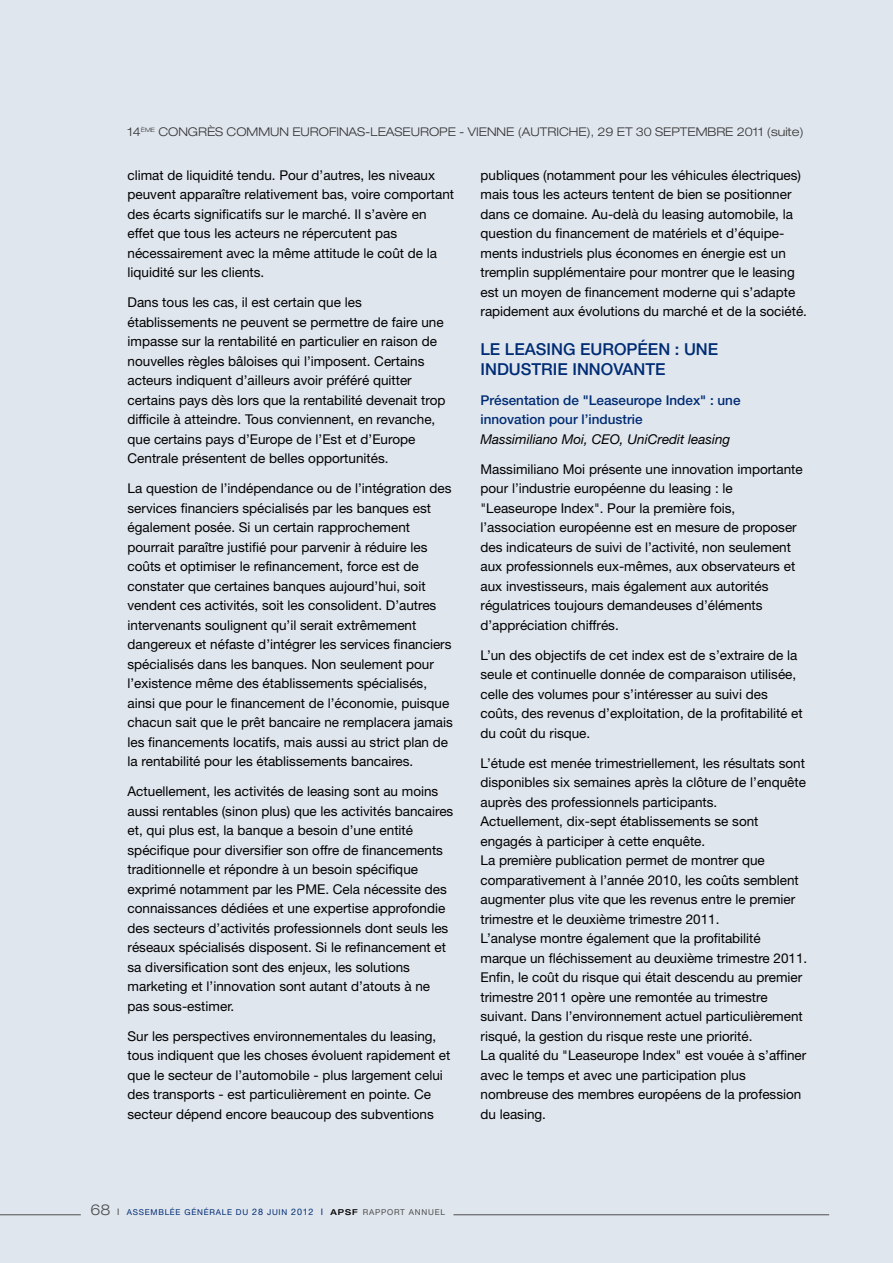
<style>
.page{position:relative;width:893px;height:1263px;background:#e0e6ee}
.page>*{position:absolute;margin:0;border:0;box-sizing:border-box;transform-origin:0 0}
.t1{font:500 16.5px/19.5px "Helvetica Neue";color:#002c74}
.t2{font:13.5px/19.5px "Helvetica Neue";color:#000}
.t3{font:500 13.5px/19.5px "Helvetica Neue";color:#002c74}
.t4{font:italic 13.5px "Helvetica Neue";color:#000}
.t5{font:300 expanded 12px "Helvetica Neue";color:#333}
.t6{font:8.1px "Helvetica Neue";letter-spacing:.095em;color:#002c74}
.s1{font-weight:300;font-stretch:expanded;font-size:15px;color:#4d4d4d}
.s2{font-size:9px;color:#4d4d4d}
.s3{font-size:9px}
.s4{font-weight:500;font-stretch:expanded;color:#000}
.s5{color:#4d4d4d}
</style>
<div class="page">
<hr style="left:0;top:1214px;width:81px;height:1px;background:#4d4d4d">
<hr style="left:453px;top:1214px;width:376px;height:1px;background:#4d4d4d">
<p class="t5" style="left:128px;top:128px;width:678px">14<sup>ÈME</sup> CONGRÈS COMMUN EUROFINAS-LEASEUROPE - VIENNE (AUTRICHE), 29 ET 30 SEPTEMBRE 2011 (suite)</p>
<p class="t2" style="left:128px;top:166px;width:328px">climat de liquidité tendu. Pour d’autres, les niveaux peuvent apparaître relativement bas, voire comportant des écarts significatifs sur le marché. Il s’avère en effet que tous les acteurs ne répercutent pas nécessairement avec la même attitude le coût de la liquidité sur les clients.</p>
<p class="t2" style="left:128px;top:294px;width:319px">Dans tous les cas, il est certain que les établissements ne peuvent se permettre de faire une impasse sur la rentabilité en particulier en raison de nouvelles règles bâloises qui l’imposent. Certains acteurs indiquent d’ailleurs avoir préféré quitter certains pays dès lors que la rentabilité devenait trop difficile à atteindre. Tous conviennent, en revanche, que certains pays d’Europe de l’Est et d’Europe Centrale présentent de belles opportunités.</p>
<p class="t2" style="left:128px;top:480px;width:327px">La question de l’indépendance ou de l’intégration des services financiers spécialisés par les banques est également posée. Si un certain rapprochement pourrait paraître justifié pour parvenir à réduire les coûts et optimiser le refinancement, force est de constater que certaines banques aujourd’hui, soit vendent ces activités, soit les consolident. D’autres intervenants soulignent qu’il serait extrêmement dangereux et néfaste d’intégrer les services financiers spécialisés dans les banques. Non seulement pour l’existence même des établissements spécialisés, ainsi que pour le financement de l’économie, puisque chacun sait que le prêt bancaire ne remplacera jamais les financements locatifs, mais aussi au strict plan de la rentabilité pour les établissements bancaires.</p>
<p class="t2" style="left:128px;top:783px;width:327px">Actuellement, les activités de leasing sont au moins aussi rentables (sinon plus) que les activités bancaires et, qui plus est, la banque a besoin d’une entité spécifique pour diversifier son offre de financements traditionnelle et répondre à un besoin spécifique exprimé notamment par les PME. Cela nécessite des connaissances dédiées et une expertise approfondie des secteurs d’activités professionnels dont seuls les réseaux spécialisés disposent. Si le refinancement et sa diversification sont des enjeux, les solutions marketing et l’innovation sont autant d’atouts à ne pas sous-estimer.</p>
<p class="t2" style="left:128px;top:1027px;width:324px">Sur les perspectives environnementales du leasing, tous indiquent que les choses évoluent rapidement et que le secteur de l’automobile - plus largement celui des transports - est particulièrement en pointe. Ce secteur dépend encore beaucoup des subventions</p>
<p class="t2" style="left:480px;top:166px;width:328px">publiques (notamment pour les véhicules électriques) mais tous les acteurs tentent de bien se positionner dans ce domaine. Au-delà du leasing automobile, la question du financement de matériels et d’équipe&shy;ments industriels plus économes en énergie est un tremplin supplémentaire pour montrer que le leasing est un moyen de financement moderne qui s’adapte rapidement aux évolutions du marché et de la société.</p>
<p class="t1" style="left:480px;top:341px;width:239px">LE LEASING EUROPÉEN : UNE<br>INDUSTRIE INNOVANTE</p>
<p class="t3" style="left:480px;top:391px;width:262px">Présentation de "Leaseurope Index" : une innovation pour l’industrie</p>
<p class="t4" style="left:480px;top:434px;width:251px">Massimiliano Moi, CEO, UniCredit leasing</p>
<p class="t2" style="left:480px;top:460px;width:324px">Massimiliano Moi présente une innovation importante pour l’industrie européenne du leasing : le "Leaseurope Index". Pour la première fois, l’association européenne est en mesure de proposer des indicateurs de suivi de l’activité, non seulement aux professionnels eux-mêmes, aux observateurs et aux investisseurs, mais également aux autorités régulatrices toujours demandeuses d’éléments d’appréciation chiffrés.</p>
<p class="t2" style="left:480px;top:646px;width:324px">L’un des objectifs de cet index est de s’extraire de la seule et continuelle donnée de comparaison utilisée, celle des volumes pour s’intéresser au suivi des coûts, des revenus d’exploitation, de la profitabilité et du coût du risque.</p>
<p class="t2" style="left:480px;top:754px;width:328px">L’étude est menée trimestriellement, les résultats sont disponibles six semaines après la clôture de l’enquête auprès des professionnels participants.<br>Actuellement, dix-sept établissements se sont engagés à participer à cette enquête.<br>La première publication permet de montrer que comparativement à l’année 2010, les coûts semblent augmenter plus vite que les revenus entre le premier trimestre et le deuxième trimestre 2011.<br>L’analyse montre également que la profitabilité marque un fléchissement au deuxième trimestre 2011.<br>Enfin, le coût du risque qui était descendu au premier trimestre 2011 opère une remontée au trimestre suivant. Dans l’environnement actuel particulièrement risqué, la gestion du risque reste une priorité.<br>La qualité du "Leaseurope Index" est vouée à s’affiner avec le temps et avec une participation plus nombreuse des membres européens de la profession du leasing.</p>
<p class="t6" style="left:90px;top:1209px;width:356px"><span class="s1">68</span> <span class="s2">I</span> ASSEMBLÉE GÉNÉRALE DU <span class="s3">28</span> JUIN <span class="s3">2012 I</span> <span class="s4">APSF</span> <span class="s5">RAPPORT ANNUEL</span></p>
</div>
